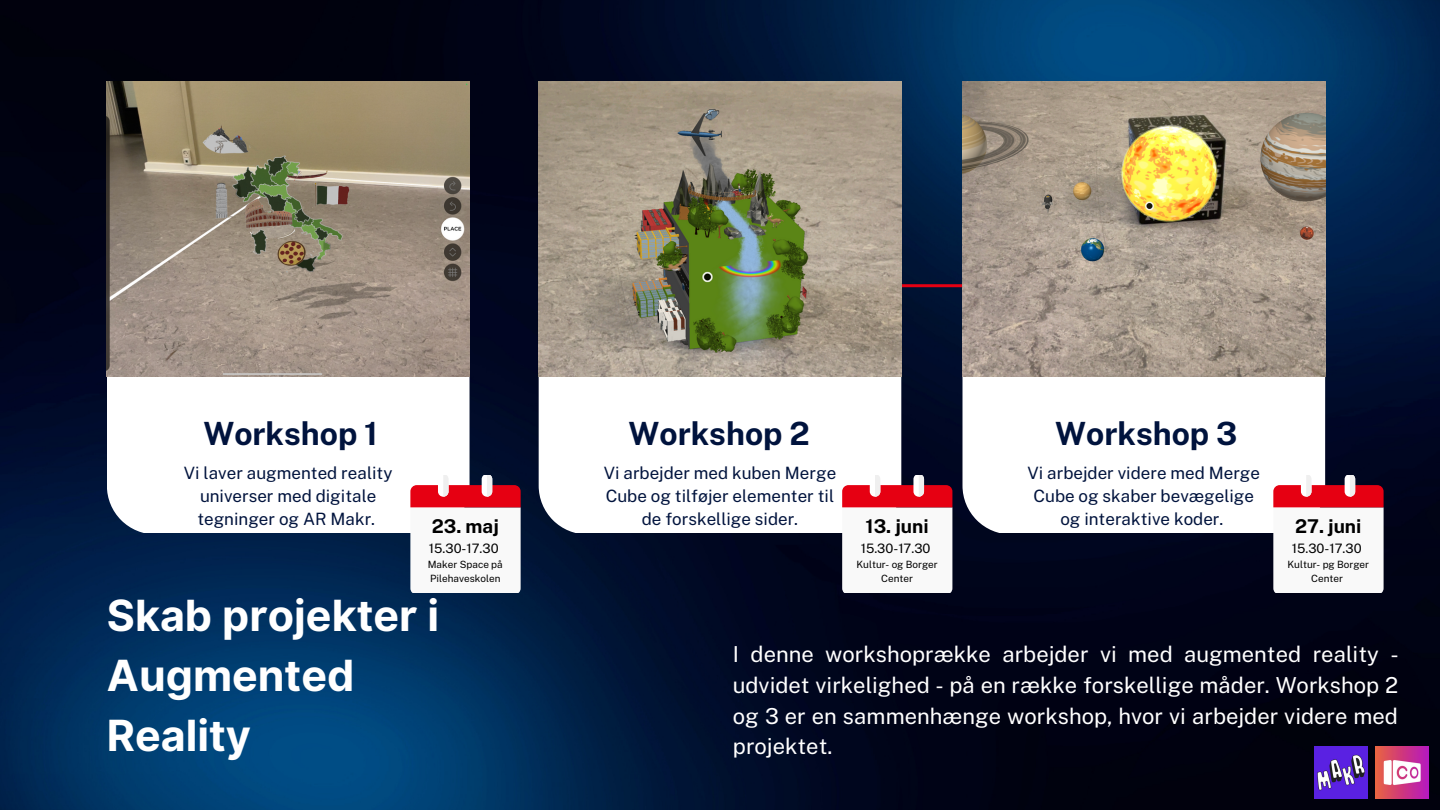
<style>
.page{position:relative;width:1440px;height:810px;background:#fff}
.page>*{position:absolute;margin:0;border:0;box-sizing:border-box;transform-origin:0 0}
.t1{font:700 43px/60px "Inter";color:#fff}
.t2{font:700 32px "Public Sans";color:#00133d}
.t3{font:22px/30.8px "Public Sans";color:#fff;text-align:justify}
.t4{font:700 19px "Public Sans";color:#000}
.t5{font:17px/23.2px "Public Sans";color:#00133d;text-align:center}
.t6{font:13px "Public Sans";color:#000}
.t7{font:10px/13.5px "Public Sans";color:#000;text-align:center}
</style>
<div class="page">
<img style="left:0;top:0;width:1440px;height:810px">
<svg style="left:107px;top:328px;width:363px;height:205px"></svg>
<svg style="left:962px;top:377px;width:363px;height:156px"></svg>
<img style="left:107px;top:81px;width:362px;height:296px">
<svg style="left:539px;top:377px;width:362px;height:156px"></svg>
<hr style="left:707px;top:284px;width:511px;height:3px;background:#e60012">
<img style="left:539px;top:81px;width:363px;height:296px">
<img style="left:962px;top:81px;width:363px;height:296px">
<svg style="left:842px;top:476px;width:110px;height:117px"></svg>
<svg style="left:410px;top:476px;width:111px;height:117px"></svg>
<svg style="left:1273px;top:476px;width:111px;height:117px"></svg>
<img style="left:1376px;top:746px;width:52px;height:53px">
<img style="left:1315px;top:746px;width:52px;height:53px">
<h2 class="t2" style="left:203px;top:415px;width:176px">Workshop 1</h2>
<h2 class="t2" style="left:629px;top:415px;width:183px">Workshop 2</h2>
<h2 class="t2" style="left:1055px;top:415px;width:184px">Workshop 3</h2>
<p class="t5" style="left:184px;top:461px;width:210px">Vi laver augmented reality universer med digitale tegninger og AR Makr.</p>
<p class="t4" style="left:432px;top:515px;width:69px">23. maj</p>
<p class="t6" style="left:429px;top:541px;width:71px">15.30-17.30</p>
<p class="t7" style="left:428px;top:558px;width:77px;text-align:left">Maker Space på<br>Pilehaveskolen</p>
<h1 class="t1" style="left:107px;top:585px;width:334px">Skab projekter i<br>Augmented<br>Reality</h1>
<p class="t5" style="left:604px;top:461px;width:234px">Vi arbejder med kuben Merge<br>Cube og tilføjer elementer til de forskellige sider.</p>
<p class="t4" style="left:866px;top:515px;width:65px">13. juni</p>
<p class="t6" style="left:861px;top:541px;width:71px">15.30-17.30</p>
<p class="t7" style="left:856px;top:558px;width:83px">Kultur- og Borger<br>Center</p>
<p class="t5" style="left:1028px;top:461px;width:234px">Vi arbejder videre med Merge<br>Cube og skaber bevægelige og interaktive koder.</p>
<p class="t4" style="left:1295px;top:515px;width:68px">27. juni</p>
<p class="t6" style="left:1292px;top:541px;width:71px">15.30-17.30</p>
<p class="t7" style="left:1287px;top:558px;width:83px">Kultur- pg Borger<br>Center</p>
<p class="t3" style="left:733px;top:639px;width:667px">I denne workshoprække arbejder vi med augmented reality - udvidet virkelighed - på en række forskellige måder. Workshop 2 og 3 er en sammenhænge workshop, hvor vi arbejder videre med projektet.</p>
</div>
